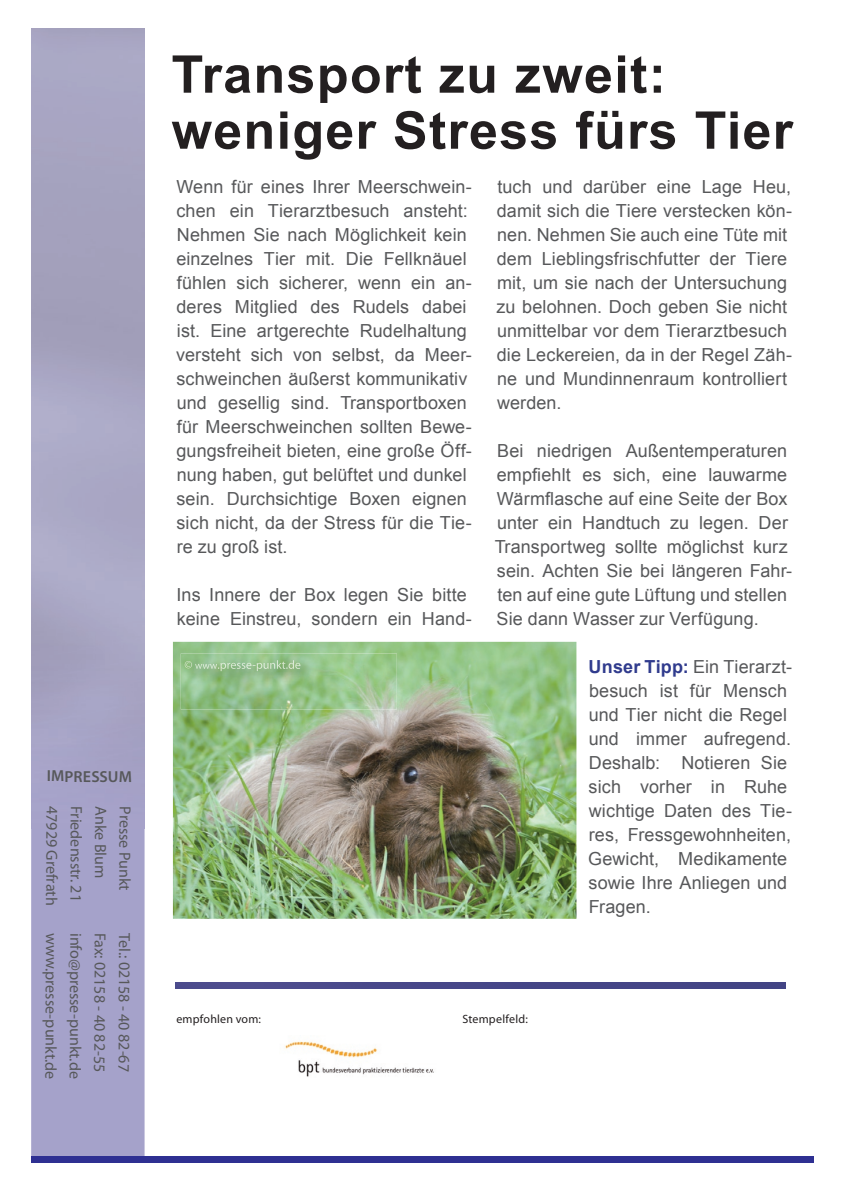
<style>
.page{position:relative;width:842px;height:1191px;background:#fff}
.page>*{position:absolute;margin:0;border:0;box-sizing:border-box;transform-origin:0 0}
.t1{font:700 52px/56px "Arial";letter-spacing:.025em;color:#231f20}
.t2{font:18px/24px "Arial";letter-spacing:.005em;color:#57585a}
.t3{font:16px "Myriad Pro";letter-spacing:-.005em;color:#57585a}
.t4{font:600 16px "Myriad Pro";letter-spacing:.005em;color:#57585a}
.t5{font:12px "Myriad Pro";letter-spacing:.02em;color:#231f20}
.s1{font-weight:700;color:#303b8d}
</style>
<div class="page">
<div style="left:31px;top:828px;width:114px;height:329px;background:#a5a2ca"></div>
<div style="left:31px;top:1157px;width:783px;height:6px;background:#2e3092"></div>
<div style="left:176px;top:982px;width:609px;height:6px;background:#464788"></div>
<img style="left:285px;top:1041px;width:149px;height:36px">
<img style="left:173px;top:642px;width:403px;height:276px">
<img style="left:181px;top:653px;width:216px;height:56px">
<svg style="left:185px;top:661px;width:7px;height:8px"></svg>
<img style="left:195px;top:664px;width:22px;height:5px">
<img style="left:218px;top:660px;width:82px;height:11px">
<p class="t4" style="left:47px;top:766px;width:87px">IMPRESSUM</p>
<p class="t3" style="left:62px;top:806px;width:101px;rotate:90deg">47929 Grefrath</p>
<p class="t3" style="left:86px;top:806px;width:97px;rotate:90deg">Friedensstr. 21</p>
<p class="t3" style="left:110px;top:806px;width:74px;rotate:90deg">Anke Blum</p>
<p class="t3" style="left:135px;top:806px;width:86px;rotate:90deg">Presse Punkt</p>
<p class="t3" style="left:61px;top:932px;width:148px;rotate:90deg">www.presse-punkt.de</p>
<p class="t3" style="left:85px;top:932px;width:147px;rotate:90deg">info@presse-punkt.de</p>
<p class="t3" style="left:110px;top:933px;width:141px;rotate:90deg">Fax: 02158 - 40 82-55</p>
<p class="t3" style="left:134px;top:933px;width:140px;rotate:90deg">Tel.: 02158 - 40 82-67</p>
<h1 class="t1" style="left:171px;top:48px;width:623px">Transport zu zweit: weniger Stress fürs Tier</h1>
<p class="t2" style="left:176px;top:175px;width:297px">Wenn für eines Ihrer Meerschwein&shy;chen ein Tierarztbesuch ansteht:<br>Nehmen Sie nach Möglichkeit kein einzelnes Tier mit. Die Fellknäuel fühlen sich sicherer, wenn ein an&shy;deres Mitglied des Rudels dabei ist. Eine artgerechte Rudelhaltung versteht sich von selbst, da Meer&shy;schweinchen äußerst kommunikativ und gesellig sind. Transportboxen für Meerschweinchen sollten Bewe&shy;gungsfreiheit bieten, eine große Öff&shy;nung haben, gut belüftet und dunkel sein. Durchsichtige Boxen eignen sich nicht, da der Stress für die Tie&shy;re zu groß ist.</p>
<p class="t2" style="left:176px;top:582px;width:297px">Ins Innere der Box legen Sie bitte keine Einstreu, sondern ein Hand-</p>
<p class="t2" style="left:496px;top:174px;width:297px">tuch und darüber eine Lage Heu, damit sich die Tiere verstecken kön&shy;nen. Nehmen Sie auch eine Tüte mit dem Lieblingsfrischfutter der Tiere mit, um sie nach der Untersuchung zu belohnen. Doch geben Sie nicht unmittelbar vor dem Tierarztbesuch die Leckereien, da in der Regel Zäh&shy;ne und Mundinnenraum kontrolliert werden.</p>
<p class="t2" style="left:495px;top:438px;width:299px">Bei niedrigen Außentemperaturen empfiehlt es sich, eine lauwarme Wärmflasche auf eine Seite der Box unter ein Handtuch zu legen. Der Transportweg sollte möglichst kurz sein. Achten Sie bei längeren Fahr&shy;ten auf eine gute Lüftung und stellen Sie dann Wasser zur Verfügung.</p>
<p class="t2" style="left:588px;top:654px;width:206px"><span class="s1">Unser Tipp:</span> Ein Tierarzt&shy;besuch ist für Mensch und Tier nicht die Regel und immer aufregend.<br>Deshalb: Notieren Sie sich vorher in Ruhe wichtige Daten des Tie&shy;res, Fressgewohnheiten,<br>Gewicht, Medikamente sowie Ihre Anliegen und<br>Fragen.</p>
<p class="t5" style="left:176px;top:1011px;width:86px">empfohlen vom:</p>
<p class="t5" style="left:462px;top:1011px;width:67px">Stempelfeld:</p>
</div>
